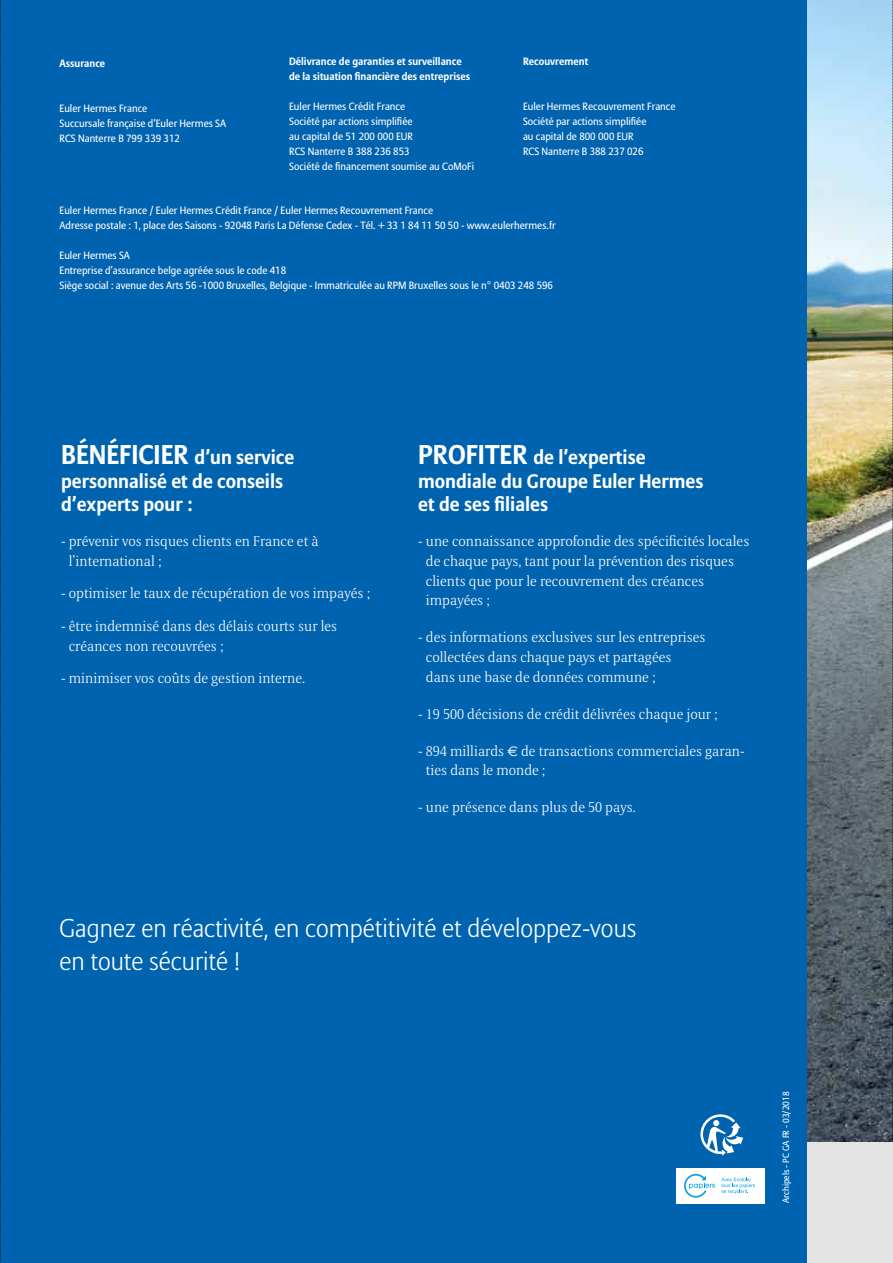
<style>
.page{position:relative;width:893px;height:1263px;background:#0063af}
.page>*{position:absolute;margin:0;border:0;box-sizing:border-box;transform-origin:0 0}
.t1{font:300 25.5px/32.7px "Allianz Sans";color:#fff}
.t2{font:700 19.5px/23.4px "Allianz Sans";color:#fff}
.t3{font:300 14.1px/19.8px "Allianz Serif";color:#fff}
.t4{font:10.5px/15px "Allianz Sans";color:#fff}
.t5{font:700 10.5px/15px "Allianz Sans";color:#fff}
.t6{font:9px "Allianz Sans";color:#fff}
.s1{font-size:27px}
.s2{font-family:"Euro Sans";font-weight:400}
</style>
<div class="page">
<img style="left:808px;top:0;width:84px;height:1143px">
<svg style="left:892px;top:0;width:1px;height:1143px"></svg>
<svg style="left:0;top:0;width:1px;height:1263px"></svg>
<div style="left:808px;top:1143px;width:85px;height:120px;background:#e3e3e3"></div>
<div style="left:676px;top:1168px;width:89px;height:35px;background:#fff"></div>
<svg style="left:684px;top:1174px;width:31px;height:23px"></svg>
<svg style="left:721px;top:1178px;width:34px;height:16px"></svg>
<svg style="left:700px;top:1114px;width:43px;height:42px"></svg>
<p class="t5" style="left:60px;top:56px;width:47px">Assurance</p>
<p class="t4" style="left:60px;top:102px;width:168px">Euler Hermes France<br>Succursale française d’Euler Hermes SA<br>RCS Nanterre B 799 339 312</p>
<p class="t5" style="left:289px;top:54px;width:182px">Délivrance de garanties et surveillance de la situation financière des entreprises</p>
<p class="t4" style="left:289px;top:100px;width:187px">Euler Hermes Crédit France<br>Société par actions simplifiée<br>au capital de 51 200 000 EUR<br>RCS Nanterre B 388 236 853<br>Société de financement soumise au CoMoFi</p>
<p class="t5" style="left:523px;top:54px;width:67px">Recouvrement</p>
<p class="t4" style="left:523px;top:100px;width:154px">Euler Hermes Recouvrement France<br>Société par actions simplifiée<br>au capital de 800 000 EUR<br>RCS Nanterre B 388 237 026</p>
<p class="t4" style="left:60px;top:203px;width:498px">Euler Hermes France / Euler Hermes Crédit France / Euler Hermes Recouvrement France<br>Adresse postale : 1, place des Saisons - 92048 Paris La Défense Cedex - Tél. + 33 1 84 11 50 50 - www.eulerhermes.fr</p>
<p class="t4" style="left:60px;top:248px;width:495px">Euler Hermes SA<br>Entreprise d’assurance belge agréée sous le code 418<br>Siège social : avenue des Arts 56 -1000 Bruxelles, Belgique - Immatriculée au RPM Bruxelles sous le n° 0403 248 596</p>
<h2 class="t2" style="left:61px;top:446px;width:235px"><span class="s1">BÉNÉFICIER</span> d’un service personnalisé et de conseils d’experts pour :</h2>
<h3 class="t3" style="left:69px;top:532px;width:251px;text-indent:-8px">- prévenir vos risques clients en France et à l’international ;</h3>
<h3 class="t3" style="left:61px;top:584px;width:310px">- optimiser le taux de récupération de vos impayés ;</h3>
<h3 class="t3" style="left:69px;top:617px;width:270px;text-indent:-8px">- être indemnisé dans des délais courts sur les créances non recouvrées ;</h3>
<h3 class="t3" style="left:61px;top:669px;width:245px">- minimiser vos coûts de gestion interne.</h3>
<h2 class="t2" style="left:418px;top:446px;width:287px"><span class="s1">PROFITER</span> de l’expertise mondiale du Groupe Euler Hermes et de ses filiales</h2>
<h3 class="t3" style="left:426px;top:532px;width:325px;text-indent:-8px">- une connaissance approfondie des spécificités locales de chaque pays, tant pour la prévention des risques clients que pour le recouvrement des créances impayées ;</h3>
<h3 class="t3" style="left:426px;top:628px;width:281px;text-indent:-8px">- des informations exclusives sur les entreprises collectées dans chaque pays et partagées<br>dans une base de données commune ;</h3>
<h3 class="t3" style="left:418px;top:705px;width:301px">- 19 500 décisions de crédit délivrées chaque jour ;</h3>
<h3 class="t3" style="left:426px;top:741px;width:320px;text-indent:-8px">- 894 milliards <span class="s2">E</span> de transactions commerciales garan&shy;ties dans le monde ;</h3>
<h3 class="t3" style="left:418px;top:798px;width:219px">- une présence dans plus de 50 pays.</h3>
<h1 class="t1" style="left:60px;top:913px;width:578px">Gagnez en réactivité, en compétitivité et développez-vous en toute sécurité !</h1>
<p class="t6" style="left:780px;top:1203px;width:113px;rotate:-90deg">Archipels - PC GA FR - 03/2018</p>
</div>
